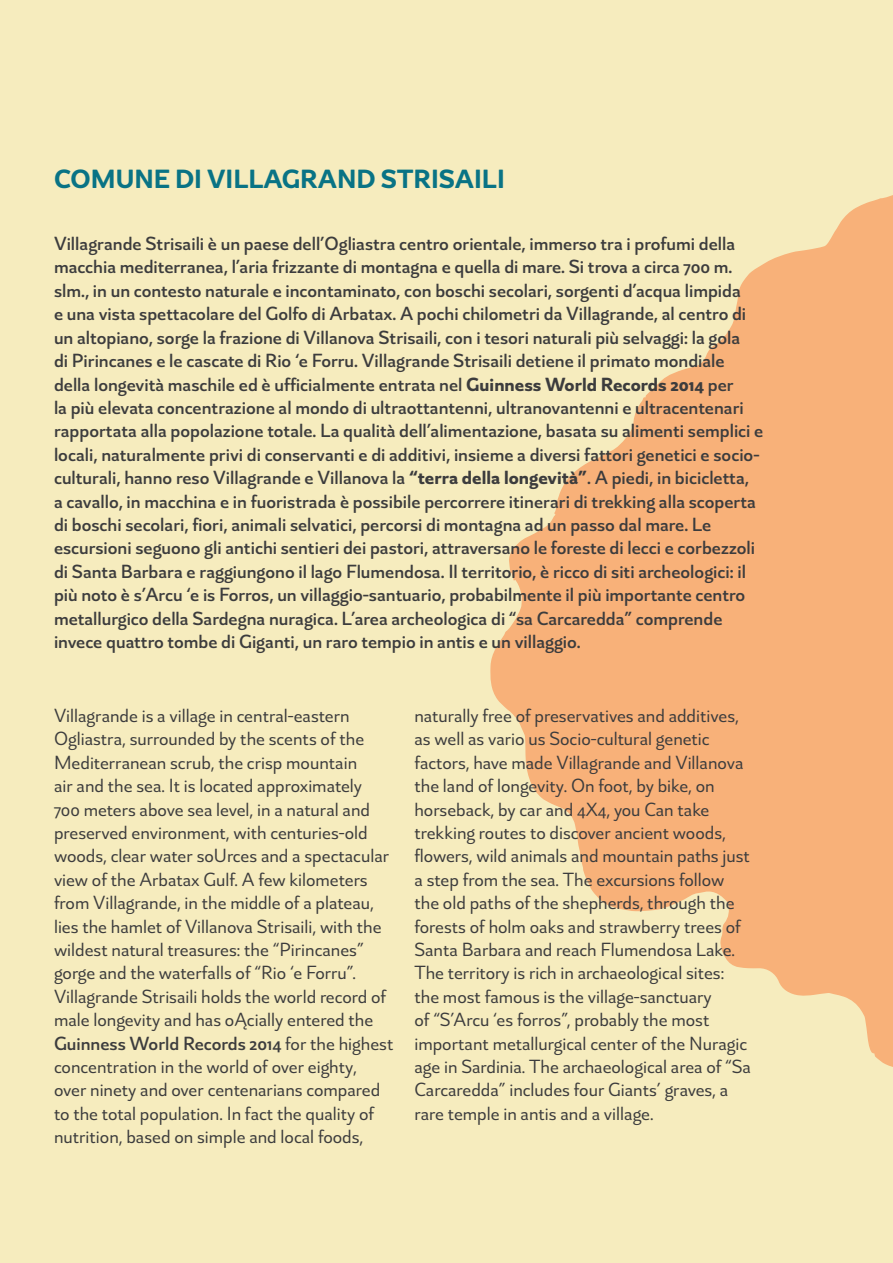
<style>
.page{position:relative;width:893px;height:1263px;background:#f6ecbe}
.page>*{position:absolute;margin:0;border:0;box-sizing:border-box;transform-origin:0 0}
.t1{font:700 27px "Alpino";color:#097385}
.t2{font:500 19.5px/23.4px "Alpino";color:#3c3c3d}
.t3{font:19.5px/23.4px "Alpino";color:#3c3c3d}
.s1{font-weight:700}
.s2{font-weight:500}
</style>
<div class="page">
<svg style="left:490px;top:195px;width:403px;height:872px;fill:#f8b179"></svg>
<p class="t1" style="left:54px;top:162px;width:452px">COMUNE DI VILLAGRAND STRISAILI</p>
<p class="t2" style="left:54px;top:232px;width:711px">Villagrande Strisaili è un paese dell’Ogliastra centro orientale, immerso tra i profumi della macchia mediterranea, l’aria frizzante di montagna e quella di mare. Si trova a circa 700 m. slm., in un contesto naturale e incontaminato, con boschi secolari, sorgenti d’acqua limpida<br>e una vista spettacolare del Golfo di Arbatax. A pochi chilometri da Villagrande, al centro di un altopiano, sorge la frazione di Villanova Strisaili, con i tesori naturali più selvaggi: la gola<br>di Pirincanes e le cascate di Rio ‘e Forru. Villagrande Strisaili detiene il primato mondiale della longevità maschile ed è ufficialmente entrata nel <span class="s1">Guinness World Records 2014</span> per<br>la più elevata concentrazione al mondo di ultraottantenni, ultranovantenni e ultracentenari rapportata alla popolazione totale. La qualità dell’alimentazione, basata su alimenti semplici e locali, naturalmente privi di conservanti e di additivi, insieme a diversi fattori genetici e socio&shy;culturali, hanno reso Villagrande e Villanova la <span class="s1">“terra della longevità”</span>. A piedi, in bicicletta,<br>a cavallo, in macchina e in fuoristrada è possibile percorrere itinerari di trekking alla scoperta di boschi secolari, fiori, animali selvatici, percorsi di montagna ad un passo dal mare. Le escursioni seguono gli antichi sentieri dei pastori, attraversano le foreste di lecci e corbezzoli di Santa Barbara e raggiungono il lago Flumendosa. Il territorio, è ricco di siti archeologici: il più noto è s’Arcu ‘e is Forros, un villaggio-santuario, probabilmente il più importante centro metallurgico della Sardegna nuragica. L’area archeologica di “sa Carcaredda” comprende invece quattro tombe di Giganti, un raro tempio in antis e un villaggio.</p>
<p class="t3" style="left:54px;top:704px;width:341px">Villagrande is a village in central-eastern Ogliastra, surrounded by the scents of the Mediterranean scrub, the crisp mountain<br>air and the sea. It is located approximately<br>700 meters above sea level, in a natural and preserved environment, with centuries-old woods, clear water soUrces and a spectacular view of the Arbatax Gulf. A few kilometers from Villagrande, in the middle of a plateau, lies the hamlet of Villanova Strisaili, with the wildest natural treasures: the “Pirincanes” gorge and the waterfalls of “Rio ‘e Forru”.<br>Villagrande Strisaili holds the world record of male longevity and has oĄcially entered the <span class="s2">Guinness World Records 2014</span> for the highest concentration in the world of over eighty, over ninety and over centenarians compared to the total population. In fact the quality of nutrition, based on simple and local foods,</p>
<p class="t3" style="left:414px;top:704px;width:338px">naturally free of preservatives and additives, as well as vario us Socio-cultural genetic factors, have made Villagrande and Villanova the land of longevity. On foot, by bike, on horseback, by car and 4X4, you Can take trekking routes to discover ancient woods, flowers, wild animals and mountain paths just a step from the sea. The excursions follow the old paths of the shepherds, through the forests of holm oaks and strawberry trees of Santa Barbara and reach Flumendosa Lake.<br>The territory is rich in archaeological sites: the most famous is the village-sanctuary<br>of “S’Arcu ‘es forros”, probably the most important metallurgical center of the Nuragic age in Sardinia. The archaeological area of “Sa Carcaredda” includes four Giants’ graves, a rare temple in antis and a village.</p>
</div>
